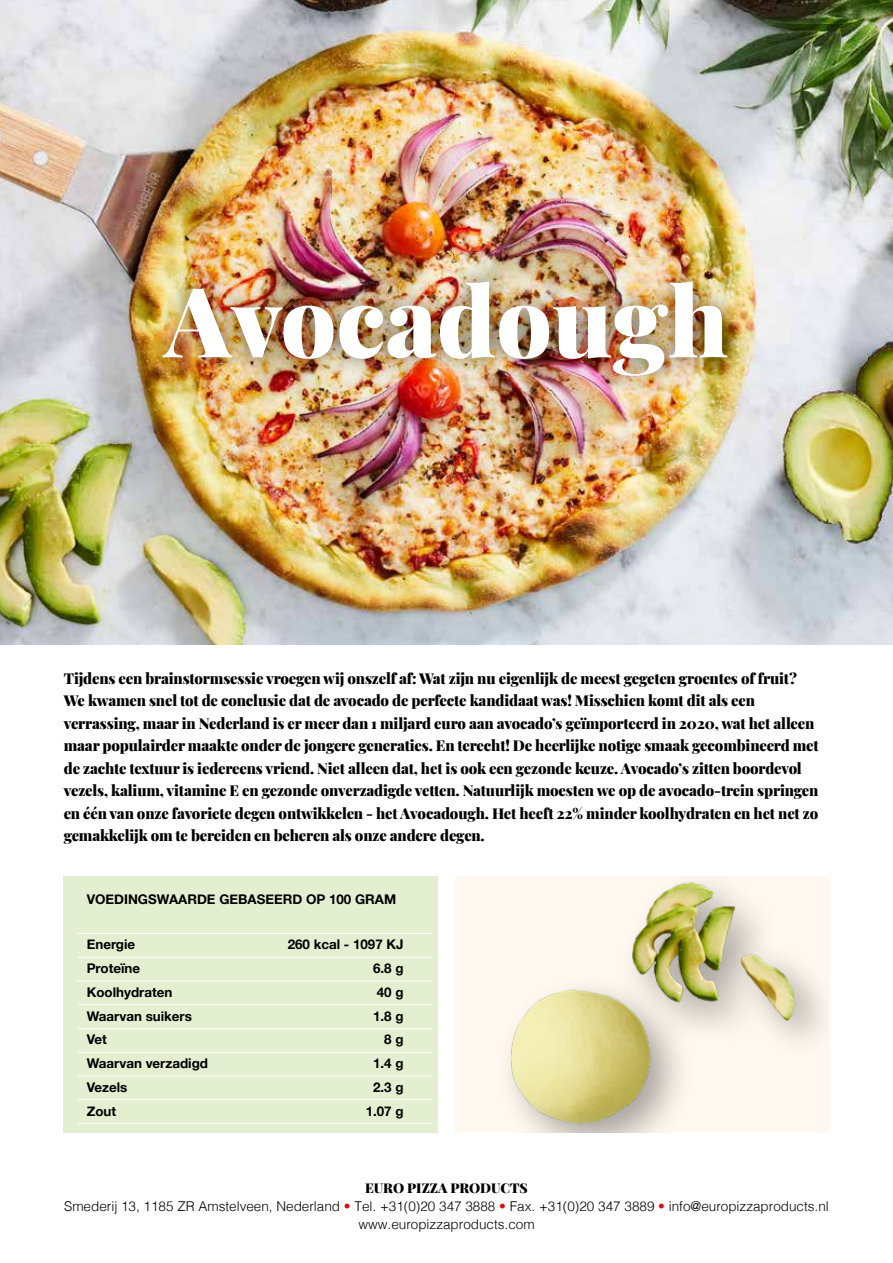
<style>
.page{position:relative;width:893px;height:1263px;background:#fff}
.page>*{position:absolute;margin:0;border:0;box-sizing:border-box;transform-origin:0 0}
.t1{font:900 97.2px "Playfair Display";color:#fff}
.t2{font:900 15px/22.5px "Playfair Display";letter-spacing:-.01em;color:#000}
.t3{font:300 13.5px/18px "Helvetica";color:#000;text-align:center}
.t4{font:900 13.5px "Playfair Display";color:#000}
.t5{font:700 13.35px "Helvetica Neue";color:#000}
.s1{color:#e30613}
</style>
<div class="page">
<img style="left:455px;top:876px;width:374px;height:257px">
<img style="left:0;top:0;width:893px;height:644px">
<div style="left:64px;top:876px;width:374px;height:257px;background:#e4eed0"></div>
<hr style="left:78px;top:957px;width:355px;height:1px;background:#fff">
<hr style="left:77px;top:981px;width:355px;height:1px;background:#fff">
<hr style="left:78px;top:1028px;width:355px;height:1px;background:#fff">
<hr style="left:78px;top:1004px;width:355px;height:1px;background:#fff">
<hr style="left:78px;top:1052px;width:355px;height:1px;background:#fff">
<hr style="left:78px;top:1076px;width:355px;height:1px;background:#fff">
<hr style="left:78px;top:1099px;width:355px;height:1px;background:#fff">
<hr style="left:78px;top:1123px;width:355px;height:1px;background:#fff">
<hr style="left:77px;top:933px;width:355px;height:1px;background:#fff">
<div style="left:144px;top:261px;width:601px;height:135px;background:#000;opacity:.55"></div>
<h1 class="t1" style="left:164px;top:244px;width:565px">Avocadough</h1>
<p class="t2" style="left:64px;top:666px;width:756px">Tijdens een brainstormsessie vroegen wij onszelf af: Wat zijn nu eigenlijk de meest gegeten groentes of fruit?<br>We kwamen snel tot de conclusie dat de avocado de perfecte kandidaat was! Misschien komt dit als een verrassing, maar in Nederland is er meer dan 1 miljard euro aan avocado’s geïmporteerd in 2020, wat het alleen maar populairder maakte onder de jongere generaties. En terecht! De heerlijke notige smaak gecombineerd met de zachte textuur is iedereens vriend. Niet alleen dat, het is ook een gezonde keuze. Avocado’s zitten boordevol vezels, kalium, vitamine E en gezonde onverzadigde vetten. Natuurlijk moesten we op de avocado-trein springen en één van onze favoriete degen ontwikkelen - het Avocadough. Het heeft 22% minder koolhydraten en het net zo gemakkelijk om te bereiden en beheren als onze andere degen.</p>
<p class="t5" style="left:87px;top:889px;width:311px">VOEDINGSWAARDE GEBASEERD OP 100 GRAM</p>
<p class="t5" style="left:87px;top:934px;width:50px">Energie</p>
<p class="t5" style="left:288px;top:934px;width:117px">260 kcal - 1097 KJ</p>
<p class="t5" style="left:87px;top:958px;width:55px">Proteïne</p>
<p class="t5" style="left:373px;top:958px;width:32px">6.8 g</p>
<p class="t5" style="left:87px;top:982px;width:87px">Koolhydraten</p>
<p class="t5" style="left:377px;top:982px;width:28px">40 g</p>
<p class="t5" style="left:87px;top:1005px;width:107px">Waarvan suikers</p>
<p class="t5" style="left:373px;top:1005px;width:32px">1.8 g</p>
<p class="t5" style="left:87px;top:1029px;width:22px">Vet</p>
<p class="t5" style="left:384px;top:1029px;width:21px">8 g</p>
<p class="t5" style="left:87px;top:1053px;width:123px">Waarvan verzadigd</p>
<p class="t5" style="left:373px;top:1053px;width:32px">1.4 g</p>
<p class="t5" style="left:87px;top:1077px;width:42px">Vezels</p>
<p class="t5" style="left:373px;top:1077px;width:32px">2.3 g</p>
<p class="t5" style="left:87px;top:1100px;width:31px">Zout</p>
<p class="t5" style="left:366px;top:1100px;width:39px">1.07 g</p>
<p class="t4" style="left:365px;top:1177px;width:164px">EURO PIZZA PRODUCTS</p>
<p class="t3" style="left:64px;top:1196px;width:766px">Smederij 13, 1185 ZR Amstelveen, Nederland <span class="s1">•</span> Tel. +31(0)20 347 3888 <span class="s1">•</span> Fax. +31(0)20 347 3889 <span class="s1">•</span> info@europizzaproducts.nl www.europizzaproducts.com</p>
</div>
